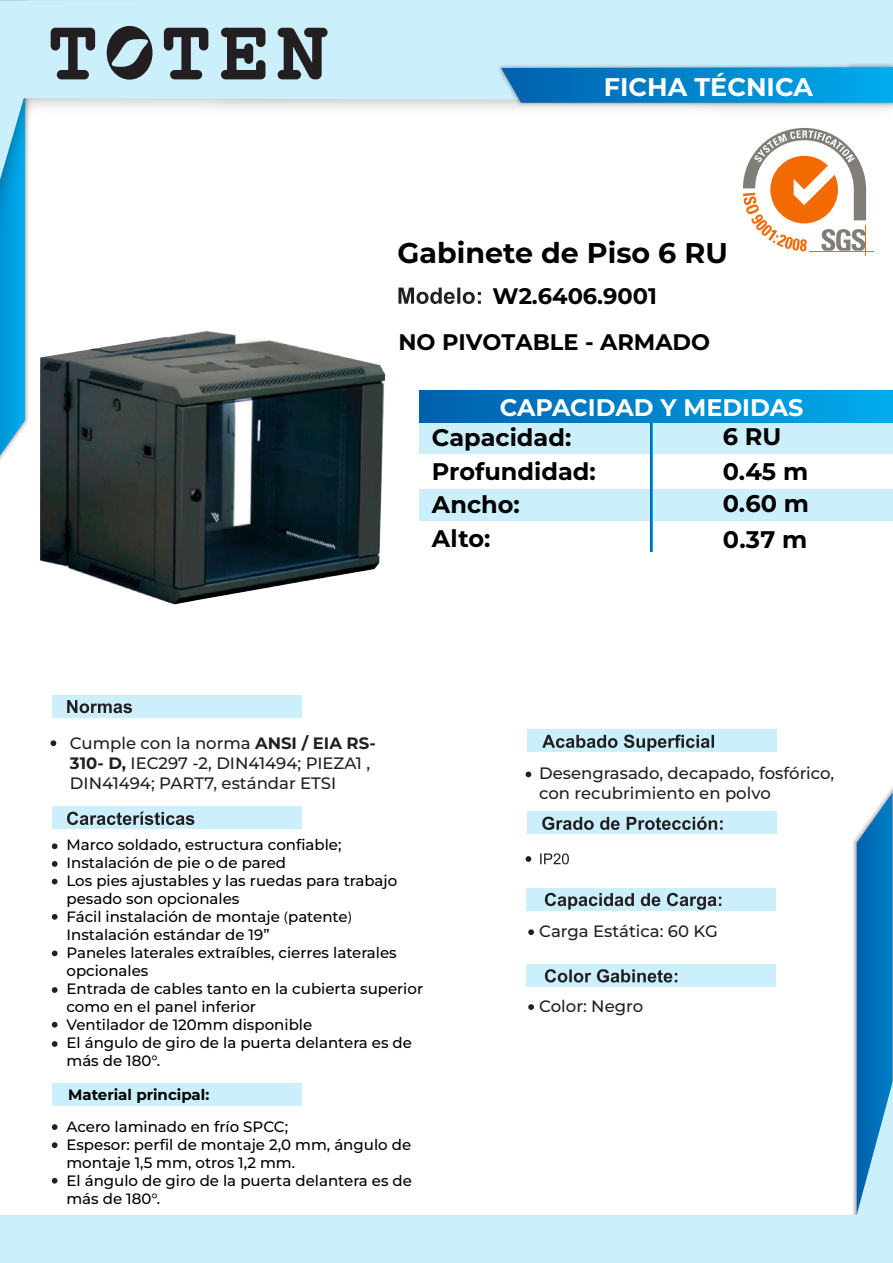
<style>
.page{position:relative;width:893px;height:1263px;background:#fff}
.page>*{position:absolute;margin:0;border:0;box-sizing:border-box;transform-origin:0 0}
.t1{font:700 28.5px "Montserrat";color:#000}
.t2{font:700 25.5px "Montserrat";color:#fff}
.t3{font:700 24px/33.8px "Montserrat";color:#000}
.t4{font:700 24px "Montserrat";color:#fff}
.t5{font:700 22.5px/46.8px "Montserrat";color:#000}
.t6{font:500 16.5px/19.8px "Montserrat";color:#231f20}
.t7{font:500 15px/18px "Montserrat";color:#000}
.t8{font:700 15px "Montserrat";color:#000}
.s1{font-weight:700}
.s2{font-family:"Myriad Pro";font-weight:400}
</style>
<div class="page">
<img style="left:0;top:180px;width:893px;height:306px">
<svg style="left:0;top:0;width:893px;height:180px;fill:#cceffc"></svg>
<svg style="left:398px;top:288px;width:83px;height:16px"></svg>
<svg style="left:51px;top:740px;width:5px;height:6px"></svg>
<svg style="left:526px;top:771px;width:5px;height:6px"></svg>
<div style="left:52px;top:695px;width:250px;height:23px;background:#cceffc"></div>
<div style="left:52px;top:807px;width:250px;height:22px;background:#cceffc"></div>
<div style="left:527px;top:730px;width:250px;height:22px;background:#cceffc"></div>
<div style="left:419px;top:422px;width:474px;height:31px;background:#cceffc"></div>
<div style="left:419px;top:391px;width:474px;height:31px;background:linear-gradient(to right,#005fac,#00abec)"></div>
<div style="left:527px;top:812px;width:250px;height:22px;background:#cceffc"></div>
<svg style="left:67px;top:700px;width:65px;height:13px"></svg>
<svg style="left:67px;top:812px;width:127px;height:10px"></svg>
<svg style="left:542px;top:734px;width:172px;height:17px"></svg>
<svg style="left:542px;top:816px;width:181px;height:6px"></svg>
<svg style="left:867px;top:793px;width:25px;height:29px"></svg>
<svg style="left:0;top:822px;width:892px;height:440px"></svg>
<img style="left:495px;top:61px;width:398px;height:47px">
<svg style="left:501px;top:67px;width:392px;height:36px;background:#0889cd"></svg>
<svg style="left:51px;top:28px;width:44px;height:51px;background:#707e85"></svg>
<svg style="left:164px;top:28px;width:44px;height:51px;background:#707e85"></svg>
<svg style="left:221px;top:28px;width:44px;height:51px;background:#5b656a"></svg>
<svg style="left:278px;top:28px;width:50px;height:51px;background:#636e73"></svg>
<svg style="left:107px;top:26px;width:46px;height:54px;background:#6f7d83"></svg>
<div style="left:419px;top:489px;width:474px;height:31px;background:#cceffc"></div>
<svg style="left:650px;top:422px;width:2px;height:130px"></svg>
<svg style="left:528px;top:1004px;width:6px;height:6px"></svg>
<img style="left:40px;top:330px;width:345px;height:274px">
<h2 class="t2" style="left:604px;top:70px;width:211px">FICHA TÉCNICA</h2>
<h1 class="t1" style="left:398px;top:234px;width:332px">Gabinete de Piso 6 RU</h1>
<h3 class="t5" style="left:398px;top:272px;width:313px;text-indent:94px">W2.6406.9001<br>NO PIVOTABLE - ARMADO</h3>
<h3 class="t4" style="left:500px;top:391px;width:305px">CAPACIDAD Y MEDIDAS</h3>
<h3 class="t3" style="left:432px;top:420px;width:165px">Capacidad:<br>Profundidad:<br>Ancho:<br>Alto:</h3>
<h3 class="t3" style="left:723px;top:418px;width:87px;line-height:35.4px">6 RU<br>0.45 m</h3>
<h3 class="t3" style="left:723px;top:485px;width:88px;line-height:35.4px">0.60 m<br>0.37 m</h3>
<p class="t6" style="left:70px;top:733px;width:307px">Cumple con la norma <span class="s1">ANSI / EIA RS-<br>310- D,</span> IEC297 -2, DIN41494; PIEZA1 ,<br>DIN41494; PART7, estándar ETSI</p>
<p class="t7" style="left:66px;top:836px;width:358px">Marco soldado, estructura confiable;<br>Instalación de pie o de pared<br>Los pies ajustables y las ruedas para trabajo pesado son opcionales<br>Fácil instalación de montaje <span class="s2">(</span>patente<span class="s2">)<br></span>Instalación estándar de 19”<br>Paneles laterales extraíbles, cierres laterales opcionales<br>Entrada de cables tanto en la cubierta superior como en el panel inferior<br>Ventilador de 120mm disponible<br>El ángulo de giro de la puerta delantera es de más de 180°.</p>
<p class="t8" style="left:68px;top:1085px;width:143px">Material principal:</p>
<p class="t7" style="left:66px;top:1117px;width:347px">Acero laminado en frío SPCC;<br>Espesor: perfil de montaje 2,0 mm, ángulo de montaje 1,5 mm, otros 1,2 mm.<br>El ángulo de giro de la puerta delantera es de más de 180°.</p>
<p class="t6" style="left:539px;top:763px;width:297px">Desengrasado, decapado, fosfórico, con recubrimiento en polvo</p>
<p class="t6" style="left:539px;top:920px;width:180px">Carga Estática: 60 KG</p>
<p class="t6" style="left:539px;top:995px;width:105px">Color: Negro</p>
</div>
